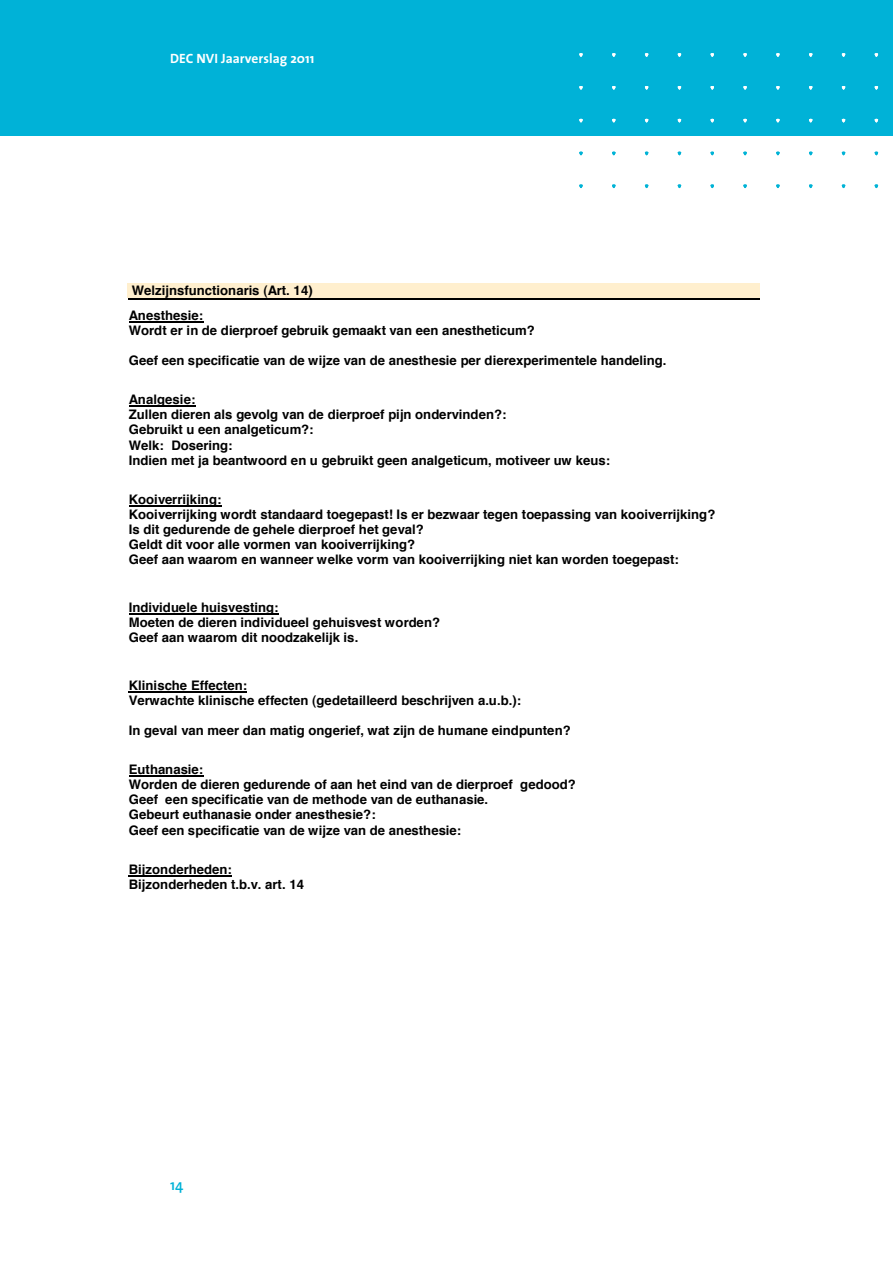
<style>
.page{position:relative;width:893px;height:1263px;background:#fff}
.page>*{position:absolute;margin:0;border:0;box-sizing:border-box;transform-origin:0 0}
.t1{font:600 15px "The Sans";color:#00b2d7}
.t2{font:700 13.5px "The Sans";letter-spacing:.005em;color:#fff}
.t3{font:700 13.2px/15.1px "Helvetica";letter-spacing:.005em;color:#000}
</style>
<div class="page">
<div style="left:0;top:0;width:893px;height:136px;background:#00b2d7"></div>
<svg style="left:579px;top:53px;width:4px;height:4px"></svg>
<svg style="left:612px;top:53px;width:3px;height:4px"></svg>
<svg style="left:579px;top:86px;width:4px;height:4px"></svg>
<svg style="left:579px;top:119px;width:4px;height:3px"></svg>
<svg style="left:579px;top:152px;width:4px;height:3px"></svg>
<svg style="left:579px;top:184px;width:4px;height:4px"></svg>
<svg style="left:612px;top:184px;width:3px;height:4px"></svg>
<svg style="left:645px;top:53px;width:3px;height:4px"></svg>
<svg style="left:645px;top:86px;width:3px;height:4px"></svg>
<svg style="left:645px;top:184px;width:3px;height:4px"></svg>
<svg style="left:678px;top:53px;width:3px;height:4px"></svg>
<svg style="left:678px;top:86px;width:3px;height:4px"></svg>
<svg style="left:678px;top:184px;width:3px;height:4px"></svg>
<svg style="left:710px;top:53px;width:4px;height:4px"></svg>
<svg style="left:710px;top:86px;width:4px;height:4px"></svg>
<svg style="left:710px;top:184px;width:4px;height:4px"></svg>
<svg style="left:743px;top:53px;width:4px;height:4px"></svg>
<svg style="left:743px;top:86px;width:4px;height:4px"></svg>
<svg style="left:743px;top:119px;width:4px;height:3px"></svg>
<svg style="left:743px;top:184px;width:4px;height:4px"></svg>
<svg style="left:776px;top:53px;width:4px;height:4px"></svg>
<svg style="left:776px;top:86px;width:4px;height:4px"></svg>
<svg style="left:776px;top:119px;width:4px;height:3px"></svg>
<svg style="left:776px;top:152px;width:4px;height:3px"></svg>
<svg style="left:776px;top:184px;width:4px;height:4px"></svg>
<svg style="left:809px;top:53px;width:3px;height:4px"></svg>
<svg style="left:809px;top:184px;width:3px;height:4px"></svg>
<svg style="left:842px;top:53px;width:3px;height:4px"></svg>
<svg style="left:842px;top:86px;width:3px;height:4px"></svg>
<svg style="left:842px;top:184px;width:3px;height:4px"></svg>
<svg style="left:875px;top:53px;width:3px;height:4px"></svg>
<svg style="left:875px;top:86px;width:3px;height:4px"></svg>
<svg style="left:875px;top:184px;width:3px;height:4px"></svg>
<svg style="left:128px;top:283px;width:1px;height:15px"></svg>
<div style="left:129px;top:283px;width:630px;height:15px;background:#ffefce"></div>
<hr style="left:128px;top:298px;width:631px;height:1px;background:#000">
<hr style="left:129px;top:321px;width:74px;height:2px;background:#000">
<hr style="left:129px;top:406px;width:66px;height:1px;background:#000">
<hr style="left:129px;top:505px;width:92px;height:1px;background:#000">
<hr style="left:129px;top:613px;width:150px;height:2px;background:#000">
<hr style="left:129px;top:691px;width:118px;height:1px;background:#000">
<hr style="left:129px;top:775px;width:74px;height:2px;background:#000">
<hr style="left:129px;top:875px;width:103px;height:1px;background:#000">
<p class="t2" style="left:170px;top:47px;width:146px">DEC NVI Jaarverslag 2011</p>
<p class="t3" style="left:129px;top:278px;width:186px;line-height:25px">Welzijnsfunctionaris (Art. 14)<br>Anesthesie:</p>
<p class="t3" style="left:129px;top:323px;width:408px">Wordt er in de dierproef gebruik gemaakt van een anestheticum?</p>
<p class="t3" style="left:129px;top:353px;width:539px">Geef een specificatie van de wijze van de anesthesie per dierexperimentele handeling.</p>
<p class="t3" style="left:129px;top:392px;width:483px">Analgesie:<br>Zullen dieren als gevolg van de dierproef pijn ondervinden?:<br>Gebruikt u een analgeticum?:<br>Welk: Dosering:<br>Indien met ja beantwoord en u gebruikt geen analgeticum, motiveer uw keus:</p>
<p class="t3" style="left:129px;top:491px;width:588px">Kooiverrijking:<br>Kooiverrijking wordt standaard toegepast! Is er bezwaar tegen toepassing van kooiverrijking?<br>Is dit gedurende de gehele dierproef het geval?<br>Geldt dit voor alle vormen van kooiverrijking?<br>Geef aan waarom en wanneer welke vorm van kooiverrijking niet kan worden toegepast:</p>
<p class="t3" style="left:129px;top:600px;width:313px">Individuele huisvesting:<br>Moeten de dieren individueel gehuisvest worden?<br>Geef aan waarom dit noodzakelijk is.</p>
<p class="t3" style="left:129px;top:678px;width:394px">Klinische Effecten:<br>Verwachte klinische effecten (gedetailleerd beschrijven a.u.b.):</p>
<p class="t3" style="left:129px;top:723px;width:444px">In geval van meer dan matig ongerief, wat zijn de humane eindpunten?</p>
<p class="t3" style="left:129px;top:762px;width:449px">Euthanasie:<br>Worden de dieren gedurende of aan het eind van de dierproef gedood?<br>Geef een specificatie van de methode van de euthanasie.<br>Gebeurt euthanasie onder anesthesie?:<br>Geef een specificatie van de wijze van de anesthesie:</p>
<p class="t3" style="left:129px;top:862px;width:177px">Bijzonderheden:<br>Bijzonderheden t.b.v. art. 14</p>
<p class="t1" style="left:170px;top:1172px;width:15px">14</p>
</div>
